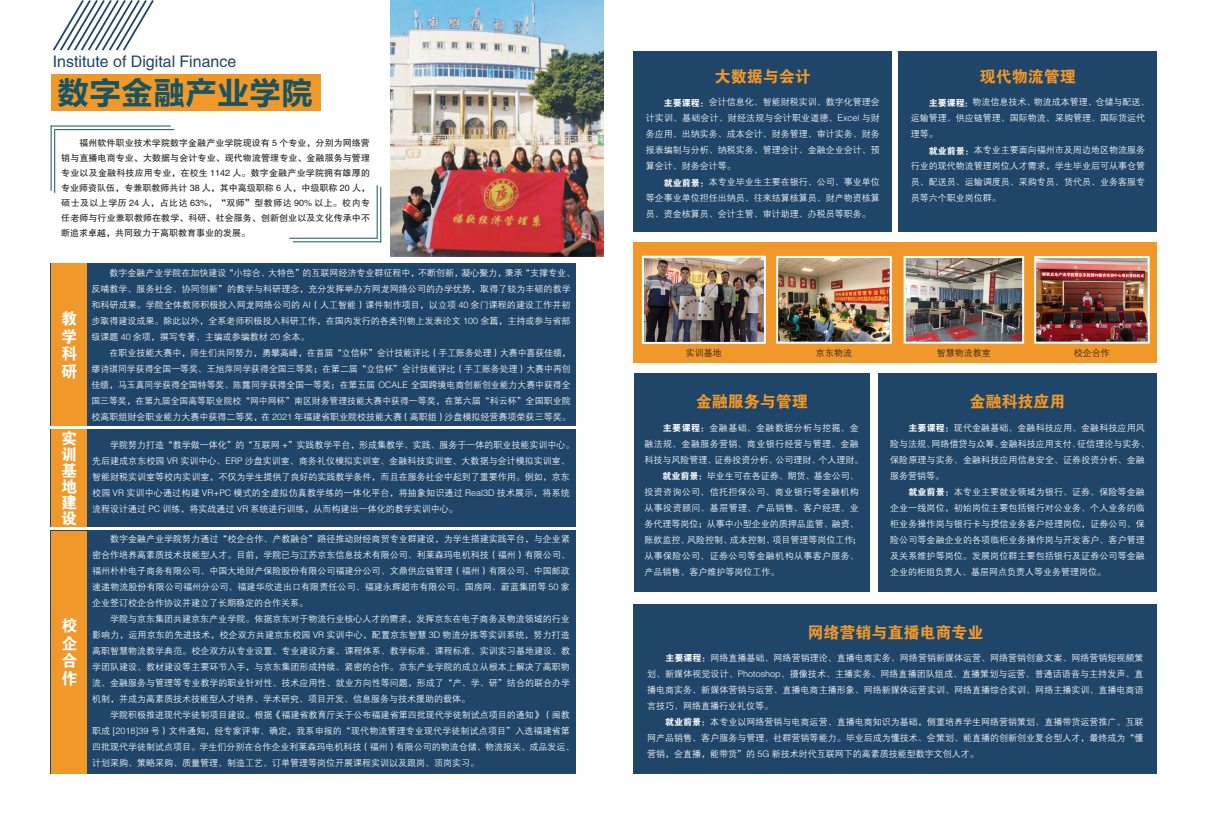
<style>
.page{position:relative;width:1208px;height:825px;background:#fff}
.page>*{position:absolute;margin:0;border:0;box-sizing:border-box;transform-origin:0 0}
.t1{font:32px "FZLTCHJW GB1 0";color:#195461}
.t2{font:16px "FZDHTJW GB1 0";color:#f1982b}
.t3{font:16px "FZHTJW GB1 0";color:#1f4668}
.t4{font:16px/17.6px "FZDHTJW GB1 0";color:#fff;text-align:justify}
.t5{font:9px/16px "FZZDXJW GB1 0";color:#fff;text-align:justify}
.t6{font:9px/15px "FZHTJW GB1 0";letter-spacing:.01em;color:#231f20;text-align:justify}
.t7{font:9px/16px "FZZDXJW GB1 0";letter-spacing:.045em;color:#fff}
.t8{font:9px "FZZDXJW GB1 0";color:#231f20}
.s1{font-family:"FZDHTJW GB1 0"}
</style>
<div class="page">
<div style="left:634px;top:242px;width:523px;height:121px;background:#f1982b"></div>
<div style="left:51px;top:74px;width:269px;height:37px;background:#f1982b"></div>
<img style="left:390px;top:0;width:214px;height:256px">
<hr style="left:51px;top:126px;width:120px;height:1px;background:#195461">
<hr style="left:54px;top:129px;width:120px;height:1px;background:#195461">
<hr style="left:289px;top:238px;width:88px;height:1px;background:#195461">
<hr style="left:293px;top:241px;width:88px;height:1px;background:#195461">
<hr style="left:51px;top:126px;width:1px;height:65px;background:#195461">
<hr style="left:54px;top:130px;width:1px;height:63px;background:#195461">
<hr style="left:377px;top:185px;width:1px;height:53px;background:#195461">
<hr style="left:380px;top:187px;width:1px;height:55px;background:#195461">
<div style="left:51px;top:429px;width:524px;height:98px;background:#1f4668"></div>
<div style="left:51px;top:429px;width:36px;height:98px;background:#f1982b"></div>
<div style="left:51px;top:530px;width:524px;height:244px;background:#1f4668"></div>
<div style="left:51px;top:264px;width:524px;height:162px;background:#1f4668"></div>
<div style="left:51px;top:264px;width:36px;height:162px;background:#f1982b"></div>
<div style="left:51px;top:531px;width:36px;height:242px;background:#f1982b"></div>
<svg style="left:53px;top:0;width:101px;height:51px"></svg>
<div style="left:634px;top:51px;width:257px;height:180px;background:#1f4668"></div>
<div style="left:899px;top:51px;width:258px;height:180px;background:#1f4668"></div>
<div style="left:634px;top:374px;width:235px;height:218px;background:#1f4668"></div>
<div style="left:878px;top:374px;width:279px;height:218px;background:#1f4668"></div>
<img style="left:779px;top:259px;width:109px;height:82px">
<div style="left:776px;top:256px;width:115px;height:88px;border:2px solid #fff"></div>
<img style="left:645px;top:259px;width:118px;height:82px">
<div style="left:642px;top:256px;width:124px;height:88px;border:2px solid #fff"></div>
<img style="left:906px;top:259px;width:115px;height:82px">
<div style="left:903px;top:256px;width:121px;height:88px;border:2px solid #fff"></div>
<img style="left:1037px;top:259px;width:109px;height:82px">
<div style="left:1034px;top:256px;width:115px;height:88px;border:2px solid #fff"></div>
<div style="left:634px;top:604px;width:523px;height:170px;background:#1f4668"></div>
<p class="t3" style="left:53px;top:53px;width:185px">Institute of Digital Finance</p>
<p class="t1" style="left:57px;top:75px;width:257px">数字金融产业学院</p>
<p class="t6" style="left:61px;top:136px;width:310px">　　福州软件职业技术学院数字金融产业学院现设有 5 个专业，分别为网络营销与直播电商专业、大数据与会计专业、现代物流管理专业、金融服务与管理专业以及金融科技应用专业，在校生 1142 人。数字金融产业学院拥有雄厚的专业师资队伍，专兼职教师共计 38 人，其中高级职称 6 人，中级职称 20 人，硕士及以上学历 24 人，占比达 63%，“双师”型教师达 90% 以上。校内专任老师与行业兼职教师在教学、科研、社会服务、创新创业以及文化传承中不断追求卓越，共同致力于高职教育事业的发展。</p>
<p class="t4" style="left:61px;top:310px;width:17px">教学科研</p>
<p class="t4" style="left:61px;top:430px;width:17px;line-height:16px">实训基地建设</p>
<p class="t4" style="left:62px;top:617px;width:17px">校企合作</p>
<p class="t5" style="left:91px;top:265px;width:485px;text-align:left">　　数字金融产业学院在加快建设“小综合、大特色”的互联网经济专业群征程中，不断创新，凝心聚力，秉承“支撑专业、反哺教学、服务社会、协同创新”的教学与科研理念，充分发挥举办方网龙网络公司的办学优势，取得了较为丰硕的教学和科研成果。学院全体教师积极投入网龙网络公司的 AI（人工智能）课件制作项目，以立项 40 余门课程的建设工作并初步取得建设成果。除此以外，全系老师积极投入科研工作，在国内发行的各类刊物上发表论文 100 余篇，主持或参与省部级课题 40 余项，撰写专著、主编或参编教材 20 余本。</p>
<p class="t5" style="left:91px;top:345px;width:481px">　　在职业技能大赛中，师生们共同努力，勇攀高峰，在首届“立信杯”会计技能评比（手工账务处理）大赛中喜获佳绩，缪诗琪同学获得全国一等奖、王旭萍同学获得全国三等奖；在第二届“立信杯”会计技能评比（手工账务处理）大赛中再创佳绩，马玉真同学获得全国特等奖、陈露同学获得全国一等奖；在第五届 OCALE 全国跨境电商创新创业能力大赛中获得全国三等奖，在第九届全国高等职业院校“网中网杯”南区财务管理技能大赛中获得一等奖，在第六届“科云杯”全国职业院校高职组财会职业能力大赛中获得二等奖，在 2021 年福建省职业院校技能大赛（高职组）沙盘模拟经营赛项荣获三等奖。</p>
<p class="t5" style="left:92px;top:437px;width:484px;text-align:left">　　学院努力打造“教学做一体化”的“互联网 +”实践教学平台，形成集教学、实践、服务于一体的职业技能实训中心。先后建成京东校园 VR 实训中心、ERP 沙盘实训室、商务礼仪模拟实训室、金融科技实训室、大数据与会计模拟实训室、智能财税实训室等校内实训室，不仅为学生提供了良好的实践教学条件，而且在服务社会中起到了重要作用。例如，京东校园 VR 实训中心通过构建 VR+PC 模式的全虚拟仿真教学练的一体化平台，将抽象知识通过 Real3D 技术展示，将系统流程设计通过 PC 训练，将实战通过 VR 系统进行训练，从而构建出一体化的教学实训中心。</p>
<p class="t5" style="left:92px;top:531px;width:479px">　　数字金融产业学院努力通过“校企合作、产教融合”路径推动财经商贸专业群建设，为学生搭建实践平台，与企业紧密合作培养高素质技术技能型人才。目前，学院已与江苏京东信息技术有限公司、利莱森玛电机科技（福州）有限公司、福州朴朴电子商务有限公司、中国大地财产保险股份有限公司福建分公司、文鼎供应链管理（福州）有限公司、中国邮政速递物流股份有限公司福州分公司、福建华欣进出口有限责任公司、福建永辉超市有限公司、国房网、蔚蓝集团等 50 家企业签订校企合作协议并建立了长期稳定的合作关系。</p>
<p class="t5" style="left:92px;top:611px;width:479px">　　学院与京东集团共建京东产业学院。依据京东对于物流行业核心人才的需求，发挥京东在电子商务及物流领域的行业影响力，运用京东的先进技术，校企双方共建京东校园 VR 实训中心，配置京东智慧 3D 物流分拣等实训系统，努力打造高职智慧物流教学典范。校企双方从专业设置、专业建设方案、课程体系、教学标准、课程标准、实训实习基地建设、教学团队建设、教材建设等主要环节入手，与京东集团形成持续、紧密的合作。京东产业学院的成立从根本上解决了高职物流、金融服务与管理等专业教学的职业针对性、技术应用性、就业方向性等问题，形成了“产、学、研”结合的联合办学机制，并成为高素质技术技能型人才培养、学术研究、项目开发、信息服务与技术援助的载体。</p>
<p class="t5" style="left:92px;top:707px;width:484px;text-align:left">　　学院积极推进现代学徒制项目建设。根据《福建省教育厅关于公布福建省第四批现代学徒制试点项目的通知》（闽教职成 [2018]39 号）文件通知，经专家评审、确定，我系申报的“现代物流管理专业现代学徒制试点项目”入选福建省第四批现代学徒制试点项目。学生们分别在合作企业利莱森玛电机科技（福州）有限公司的物流仓储、物流报关、成品发运、计划采购、策略采购、质量管理、制造工艺、订单管理等岗位开展课程实训以及跟岗、顶岗实习。</p>
<p class="t2" style="left:715px;top:67px;width:97px">大数据与会计</p>
<p class="t2" style="left:980px;top:67px;width:97px">现代物流管理</p>
<p class="t5" style="left:645px;top:95px;width:236px"><span class="s1">　　主要课程：</span>会计信息化、智能财税实训、数字化管理会计实训、基础会计、财经法规与会计职业道德、Excel 与财务应用、出纳实务、成本会计、财务管理、审计实务、财务报表编制与分析、纳税实务、管理会计、金融企业会计、预算会计、财务会计等。</p>
<p class="t5" style="left:645px;top:175px;width:236px"><span class="s1">　　就业前景：</span>本专业毕业生主要在银行、公司、事业单位等企事业单位担任出纳员、往来结算核算员、财产物资核算员、资金核算员、会计主管、审计助理、办税员等职务。</p>
<p class="t5" style="left:911px;top:95px;width:240px;text-align:left"><span class="s1">　　主要课程：</span>物流信息技术、物流成本管理、仓储与配送、运输管理、供应链管理、国际物流、采购管理、国际货运代理等。</p>
<p class="t5" style="left:911px;top:143px;width:236px"><span class="s1">　　就业前景：</span>本专业主要面向福州市及周边地区物流服务行业的现代物流管理岗位人才需求，学生毕业后可从事仓管员、配送员、运输调度员、采购专员、货代员、业务客服专员等六个职业岗位群。</p>
<p class="t8" style="left:686px;top:348px;width:37px">实训基地</p>
<p class="t8" style="left:816px;top:348px;width:37px">京东物流</p>
<p class="t8" style="left:937px;top:348px;width:55px">智慧物流教室</p>
<p class="t8" style="left:1074px;top:348px;width:37px">校企合作</p>
<p class="t2" style="left:695px;top:393px;width:113px">金融服务与管理</p>
<p class="t2" style="left:969px;top:393px;width:97px">金融科技应用</p>
<p class="t7" style="left:644px;top:420px;width:220px"><span class="s1">　　主要课程：</span>金融基础、金融数据分析与挖掘、金融法规、金融服务营销、商业银行经营与管理、金融科技与风险管理、证券投资分析、公司理财、个人理财。</p>
<p class="t5" style="left:644px;top:468px;width:218px;text-align:left"><span class="s1">　　就业前景：</span>毕业生可在各证券、期货、基金公司、投资咨询公司、信托担保公司、商业银行等金融机构从事投资顾问、基层管理、产品销售、客户经理、业务代理等岗位；从事中小型企业的质押品监管、融资、账款监控、风险控制、成本控制、项目管理等岗位工作；从事保险公司、证券公司等金融机构从事客户服务、产品销售、客户维护等岗位工作。</p>
<p class="t5" style="left:890px;top:420px;width:261px;text-align:left"><span class="s1">　　主要课程：</span>现代金融基础、金融科技应用、金融科技应用风险与法规、网络借贷与众筹、金融科技应用支付、征信理论与实务、保险原理与实务、金融科技应用信息安全、证券投资分析、金融服务营销等。</p>
<p class="t5" style="left:890px;top:484px;width:256px"><span class="s1">　　就业前景：</span>本专业主要就业领域为银行、证券、保险等金融企业一线岗位，初始岗位主要包括银行对公业务、个人业务的临柜业务操作岗与银行卡与授信业务客户经理岗位，证券公司、保险公司等金融企业的各项临柜业务操作岗与开发客户、客户管理及关系维护等岗位。发展岗位群主要包括银行及证券公司等金融企业的柜组负责人、基层网点负责人等业务管理岗位。</p>
<p class="t2" style="left:807px;top:624px;width:177px">网络营销与直播电商专业</p>
<p class="t5" style="left:647px;top:650px;width:498px"><span class="s1">　　主要课程：</span>网络直播基础、网络营销理论、直播电商实务、网络营销新媒体运营、网络营销创意文案、网络营销短视频策划、新媒体视觉设计、Photoshop、摄像技术、主播实务、网络直播团队组成、直播策划与运营、普通话语音与主持发声、直播电商实务、新媒体营销与运营、直播电商主播形象、网络新媒体运营实训、网络直播综合实训、网络主播实训、直播电商语言技巧、网络直播行业礼仪等。</p>
<p class="t5" style="left:647px;top:714px;width:498px"><span class="s1">　　就业前景：</span>本专业以网络营销与电商运营、直播电商知识为基础，侧重培养学生网络营销策划、直播带货运营推广、互联网产品销售、客户服务与管理、社群营销等能力。毕业后成为懂技术、会策划、能直播的创新创业复合型人才，最终成为“懂营销，会直播，能带货”的 5G 新技术时代互联网下的高素质技能型数字文创人才。</p>
</div>
